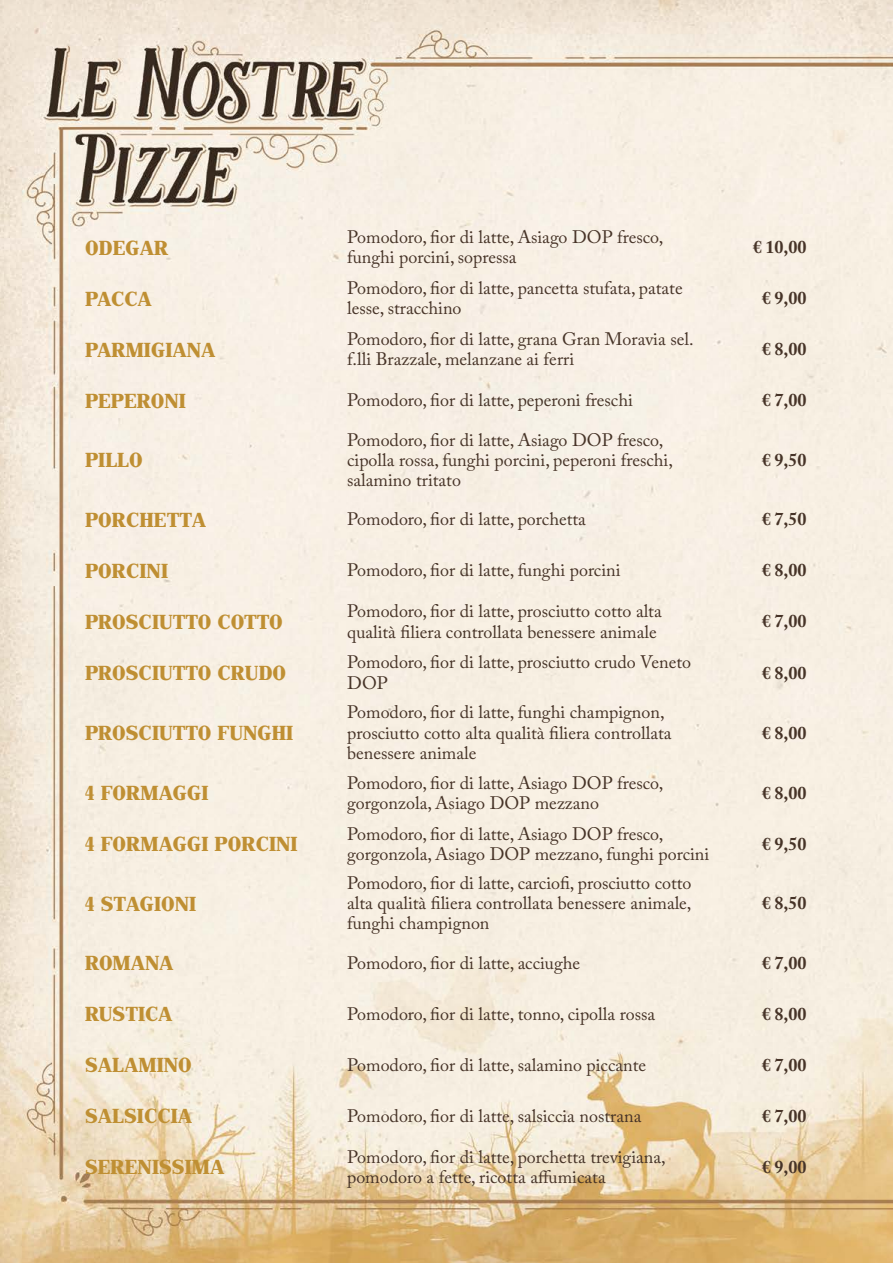
<style>
.page{position:relative;width:893px;height:1263px;background:#fff}
.page>*{position:absolute;margin:0;border:0;box-sizing:border-box;transform-origin:0 0}
.t1{font:500 20.25px "John Hancock CP";color:#bf8f33}
.t2{font:18px/20.2px "Adobe Caslon Pro";color:#463327}
.t3{font:700 18px "Adobe Caslon Pro";color:#463327}
</style>
<div class="page">
<img style="left:0;top:0;width:893px;height:1263px">
<p class="t1" style="left:85px;top:236px;width:85px">ODEGAR</p>
<p class="t2" style="left:347px;top:227px;width:318px">Pomodoro, fior di latte, Asiago DOP fresco, funghi porcini, sopressa</p>
<p class="t3" style="left:753px;top:236px;width:55px">€ 10,00</p>
<p class="t1" style="left:85px;top:287px;width:68px">PACCA</p>
<p class="t2" style="left:347px;top:278px;width:337px">Pomodoro, fior di latte, pancetta stufata, patate lesse, stracchino</p>
<p class="t3" style="left:762px;top:288px;width:46px">€ 9,00</p>
<p class="t1" style="left:85px;top:338px;width:132px">PARMIGIANA</p>
<p class="t2" style="left:347px;top:329px;width:348px">Pomodoro, fior di latte, grana Gran Moravia sel. f.lli Brazzale, melanzane ai ferri</p>
<p class="t3" style="left:762px;top:339px;width:46px">€ 8,00</p>
<p class="t1" style="left:85px;top:389px;width:103px">PEPERONI</p>
<p class="t2" style="left:347px;top:390px;width:287px">Pomodoro, fior di latte, peperoni freschi</p>
<p class="t3" style="left:762px;top:390px;width:46px">€ 7,00</p>
<p class="t1" style="left:85px;top:449px;width:59px">PILLO</p>
<p class="t2" style="left:347px;top:429px;width:327px">Pomodoro, fior di latte, Asiago DOP fresco, cipolla rossa, funghi porcini, peperoni freschi, salamino tritato</p>
<p class="t3" style="left:762px;top:449px;width:46px">€ 9,50</p>
<p class="t1" style="left:85px;top:508px;width:123px">PORCHETTA</p>
<p class="t2" style="left:347px;top:509px;width:240px">Pomodoro, fior di latte, porchetta</p>
<p class="t3" style="left:762px;top:509px;width:46px">€ 7,50</p>
<p class="t1" style="left:85px;top:559px;width:85px">PORCINI</p>
<p class="t2" style="left:347px;top:560px;width:275px">Pomodoro, fior di latte, funghi porcini</p>
<p class="t3" style="left:762px;top:560px;width:46px">€ 8,00</p>
<p class="t1" style="left:85px;top:611px;width:199px">PROSCIUTTO COTTO</p>
<p class="t2" style="left:347px;top:601px;width:316px">Pomodoro, fior di latte, prosciutto cotto alta qualità filiera controllata benessere animale</p>
<p class="t3" style="left:762px;top:611px;width:46px">€ 7,00</p>
<p class="t1" style="left:85px;top:662px;width:203px">PROSCIUTTO CRUDO</p>
<p class="t2" style="left:347px;top:652px;width:345px">Pomodoro, fior di latte, prosciutto crudo Veneto<br>DOP</p>
<p class="t3" style="left:762px;top:662px;width:46px">€ 8,00</p>
<p class="t1" style="left:85px;top:722px;width:210px">PROSCIUTTO FUNGHI</p>
<p class="t2" style="left:347px;top:702px;width:326px">Pomodoro, fior di latte, funghi champignon, prosciutto cotto alta qualità filiera controllata benessere animale</p>
<p class="t3" style="left:762px;top:722px;width:46px">€ 8,00</p>
<p class="t1" style="left:85px;top:782px;width:125px">4 FORMAGGI</p>
<p class="t2" style="left:347px;top:772px;width:318px">Pomodoro, fior di latte, Asiago DOP fresco, gorgonzola, Asiago DOP mezzano</p>
<p class="t3" style="left:762px;top:782px;width:46px">€ 8,00</p>
<p class="t1" style="left:85px;top:833px;width:214px">4 FORMAGGI PORCINI</p>
<p class="t2" style="left:347px;top:823px;width:364px">Pomodoro, fior di latte, Asiago DOP fresco, gorgonzola, Asiago DOP mezzano, funghi porcini</p>
<p class="t3" style="left:762px;top:833px;width:46px">€ 9,50</p>
<p class="t1" style="left:85px;top:892px;width:113px">4 STAGIONI</p>
<p class="t2" style="left:347px;top:873px;width:346px;text-align:justify">Pomodoro, fior di latte, carciofi, prosciutto cotto alta qualità filiera controllata benessere animale, funghi champignon</p>
<p class="t3" style="left:762px;top:892px;width:46px">€ 8,50</p>
<p class="t1" style="left:85px;top:952px;width:90px">ROMANA</p>
<p class="t2" style="left:347px;top:952px;width:234px">Pomodoro, fior di latte, acciughe</p>
<p class="t3" style="left:762px;top:952px;width:46px">€ 7,00</p>
<p class="t1" style="left:85px;top:1003px;width:89px">RUSTICA</p>
<p class="t2" style="left:347px;top:1003px;width:309px">Pomodoro, fior di latte, tonno, cipolla rossa</p>
<p class="t3" style="left:762px;top:1003px;width:46px">€ 8,00</p>
<p class="t1" style="left:85px;top:1054px;width:108px">SALAMINO</p>
<p class="t2" style="left:347px;top:1054px;width:301px">Pomodoro, fior di latte, salamino piccante</p>
<p class="t3" style="left:762px;top:1054px;width:46px">€ 7,00</p>
<p class="t1" style="left:85px;top:1105px;width:109px">SALSICCIA</p>
<p class="t2" style="left:347px;top:1105px;width:296px">Pomodoro, fior di latte, salsiccia nostrana</p>
<p class="t3" style="left:762px;top:1105px;width:46px">€ 7,00</p>
<p class="t1" style="left:85px;top:1156px;width:141px">SERENISSIMA</p>
<p class="t2" style="left:347px;top:1146px;width:320px">Pomodoro, fior di latte, porchetta trevigiana, pomodoro a fette, ricotta affumicata</p>
<p class="t3" style="left:762px;top:1156px;width:46px">€ 9,00</p>
</div>
